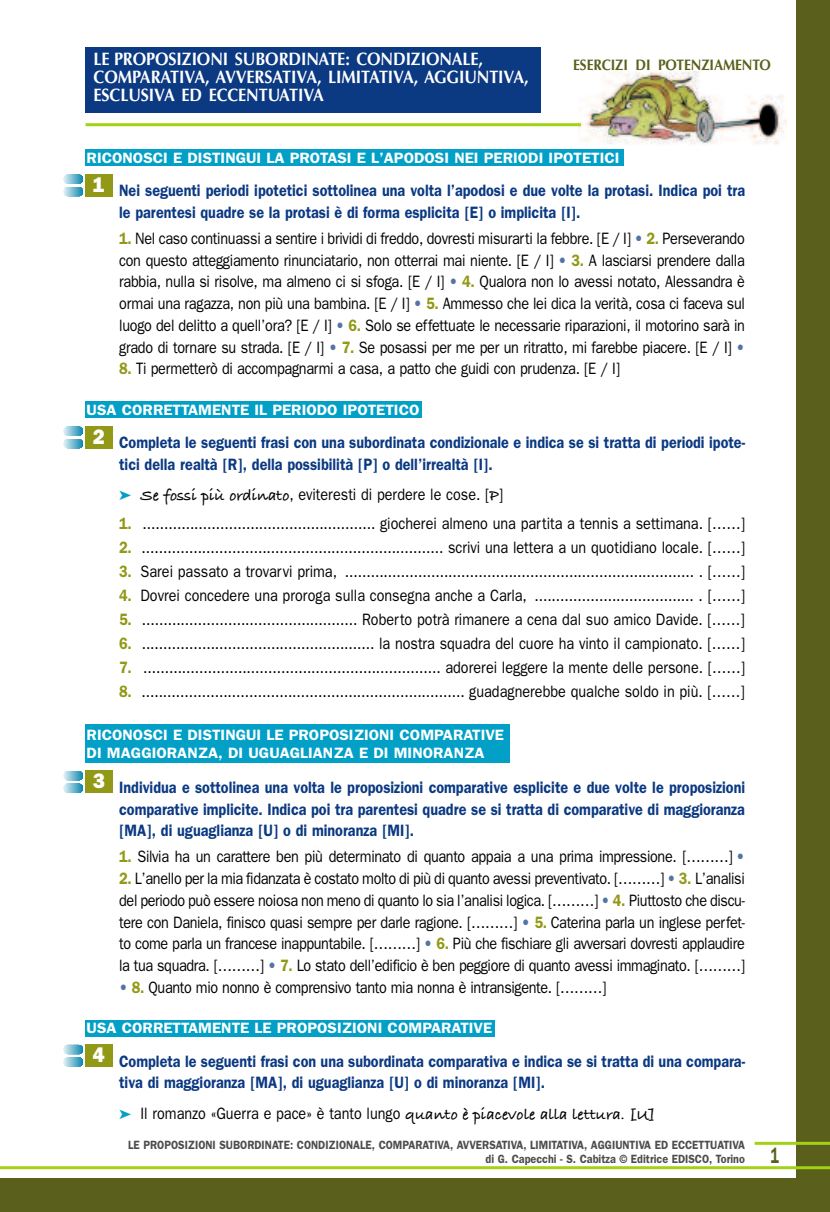
<style>
.page{position:relative;width:830px;height:1212px;background:#fff}
.page>*{position:absolute;margin:0;border:0;box-sizing:border-box;transform-origin:0 0}
.t1{font:600 22.5px "Franklin Gothic";color:#5a601b;scale:.6 1}
.t2{font:800 21px "Franklin Gothic";color:#fff;scale:.95 1}
.t3{font:700 18px/18px "Optima";letter-spacing:-.005em;color:#fff;scale:.9 1}
.t4{font:16.5px/21.8px "Franklin Gothic";color:#000;text-align:justify;scale:.87 1}
.t5{font:600 16.5px/21.8px "Franklin Gothic";color:#0b3982;scale:.87 1}
.t6{font:16.5px "Franklin Gothic";letter-spacing:-.025em;color:#000;scale:.87 1}
.t7{font:16.5px "Franklin Gothic";letter-spacing:-.02em;color:#000;scale:.87 1}
.t8{font:700 15.15px "Optima";letter-spacing:-.005em;color:#5a601b;scale:.9 1}
.t9{font:600 15px/18px "Franklin Gothic";color:#fff;scale:1.05 1}
.t10{font:600 12px/14.4px "Franklin Gothic";color:#4d4d4d;text-align:right;scale:.9 1}
.s1{font-weight:600;color:#929916}
.s2{color:#5474a8}
.s3{color:#02a0c6}
.s4{font-family:"Bradley Hand ITCTT";font-weight:700}
</style>
<div class="page">
<img style="left:578px;top:71px;width:208px;height:74px">
<hr style="left:85px;top:123px;width:495px;height:3px;background:#a1d314">
<div style="left:85px;top:47px;width:455px;height:66px;background:#0b3982"></div>
<div style="left:795px;top:0;width:34px;height:1212px;background:#5a601b"></div>
<div style="left:0;top:1178px;width:829px;height:34px;background:#5a601b"></div>
<hr style="left:754px;top:1142px;width:75px;height:3px;background:#a1d314">
<hr style="left:0;top:1166px;width:829px;height:3px;background:#a1d314">
<div style="left:85px;top:1044px;width:27px;height:22px;background:#929916"></div>
<svg style="left:64px;top:1045px;width:19px;height:21px"></svg>
<div style="left:85px;top:1020px;width:410px;height:16px;background:#02a0c6"></div>
<div style="left:85px;top:771px;width:27px;height:22px;background:#929916"></div>
<svg style="left:64px;top:771px;width:19px;height:22px"></svg>
<div style="left:85px;top:724px;width:424px;height:38px;background:#02a0c6"></div>
<div style="left:85px;top:426px;width:27px;height:22px;background:#929916"></div>
<svg style="left:64px;top:427px;width:19px;height:21px"></svg>
<div style="left:85px;top:401px;width:336px;height:17px;background:#02a0c6"></div>
<div style="left:85px;top:174px;width:27px;height:22px;background:#929916"></div>
<svg style="left:64px;top:175px;width:19px;height:21px"></svg>
<div style="left:85px;top:149px;width:538px;height:17px;background:#02a0c6"></div>
<p class="t3" style="left:94px;top:52px;width:484px">LE PROPOSIZIONI SUBORDINATE: CONDIZIONALE,<br>COMPARATIVA, AVVERSATIVA, LIMITATIVA, AGGIUNTIVA,<br>ESCLUSIVA ED ECCENTUATIVA</p>
<p class="t8" style="left:573px;top:58px;width:221px">ESERCIZI DI POTENZIAMENTO</p>
<p class="t9" style="left:87px;top:149px;width:509px">RICONOSCI E DISTINGUI LA PROTASI E L’APODOSI NEI PERIODI IPOTETICI</p>
<p class="t2" style="left:93px;top:172px;width:14px">1</p>
<p class="t5" style="left:119px;top:180px;width:720px">Nei seguenti periodi ipotetici sottolinea una volta l’apodosi e due volte la protasi. Indica poi tra le parentesi quadre se la protasi è di forma esplicita [E] o implicita [I].</p>
<p class="t4" style="left:119px;top:227px;width:720px"><span class="s1">1.</span> Nel caso continuassi a sentire i brividi di freddo, dovresti misurarti la febbre. [E / I] <span class="s2">•</span> <span class="s1">2.</span> Perseverando con questo atteggiamento rinunciatario, non otterrai mai niente. [E / I] <span class="s2">•</span> <span class="s1">3.</span> A lasciarsi prendere dalla rabbia, nulla si risolve, ma almeno ci si sfoga. [E / I] <span class="s2">•</span> <span class="s1">4.</span> Qualora non lo avessi notato, Alessandra è ormai una ragazza, non più una bambina. [E / I] <span class="s2">•</span> <span class="s1">5.</span> Ammesso che lei dica la verità, cosa ci faceva sul luogo del delitto a quell’ora? [E / I] <span class="s2">•</span> <span class="s1">6.</span> Solo se effettuate le necessarie riparazioni, il motorino sarà in grado di tornare su strada. [E / I] <span class="s2">•</span> <span class="s1">7.</span> Se posassi per me per un ritratto, mi farebbe piacere. [E / I] <span class="s2">•</span></p>
<p class="t7" style="left:119px;top:359px;width:577px"><span class="s1">8.</span> Ti permetterò di accompagnarmi a casa, a patto che guidi con prudenza. [E / I]</p>
<p class="t9" style="left:87px;top:401px;width:318px">USA CORRETTAMENTE IL PERIODO IPOTETICO</p>
<p class="t2" style="left:93px;top:424px;width:14px">2</p>
<p class="t5" style="left:119px;top:432px;width:720px">Completa le seguenti frasi con una subordinata condizionale e indica se si tratta di periodi ipote&shy;tici della realtà [R], della possibilità [P] o dell’irrealtà [I].</p>
<p class="t4" style="left:119px;top:484px;width:442px"><span class="s3">➤</span> <span class="s4">Se fossi più ordinato</span>, eviteresti di perdere le cose. [<span class="s4">P</span>]</p>
<p class="t4" style="left:119px;top:513px;width:720px"><span class="s1">1.</span> ...................................................... giocherei almeno una partita a tennis a settimana. [……]</p>
<p class="t4" style="left:119px;top:537px;width:720px"><span class="s1">2.</span> ...................................................................... scrivi una lettera a un quotidiano locale. [……]</p>
<p class="t4" style="left:119px;top:561px;width:720px"><span class="s1">3.</span> Sarei passato a trovarvi prima, ................................................................................. . [……]</p>
<p class="t4" style="left:119px;top:585px;width:720px"><span class="s1">4.</span> Dovrei concedere una proroga sulla consegna anche a Carla, ..................................... . [……]</p>
<p class="t4" style="left:119px;top:609px;width:720px"><span class="s1">5.</span> .................................................. Roberto potrà rimanere a cena dal suo amico Davide. [……]</p>
<p class="t4" style="left:119px;top:633px;width:720px"><span class="s1">6.</span> ...................................................... la nostra squadra del cuore ha vinto il campionato. [……]</p>
<p class="t4" style="left:119px;top:657px;width:720px"><span class="s1">7.</span> ..................................................................... adorerei leggere la mente delle persone. [……]</p>
<p class="t4" style="left:119px;top:681px;width:720px"><span class="s1">8.</span> ........................................................................... guadagnerebbe qualche soldo in più. [……]</p>
<p class="t9" style="left:87px;top:725px;width:399px">RICONOSCI E DISTINGUI LE PROPOSIZIONI COMPARATIVE<br>DI MAGGIORANZA, DI UGUAGLIANZA E DI MINORANZA</p>
<p class="t2" style="left:93px;top:769px;width:14px">3</p>
<p class="t5" style="left:119px;top:776px;width:720px;text-align:justify">Individua e sottolinea una volta le proposizioni comparative esplicite e due volte le proposizioni comparative implicite. Indica poi tra parentesi quadre se si tratta di comparative di maggioranza [MA], di uguaglianza [U] o di minoranza [MI].</p>
<p class="t6" style="left:119px;top:847px;width:720px"><span class="s1">1.</span> Silvia ha un carattere ben più determinato di quanto appaia a una prima impressione. [………] <span class="s2">•</span></p>
<p class="t4" style="left:119px;top:867px;width:720px"><span class="s1">2.</span> L’anello per la mia fidanzata è costato molto di più di quanto avessi preventivato. [………] <span class="s2">•</span> <span class="s1">3.</span> L’analisi del periodo può essere noiosa non meno di quanto lo sia l’analisi logica. [………] <span class="s2">•</span> <span class="s1">4.</span> Piuttosto che discu&shy;tere con Daniela, finisco quasi sempre per darle ragione. [………] <span class="s2">•</span> <span class="s1">5.</span> Caterina parla un inglese perfet&shy;to come parla un francese inappuntabile. [………] <span class="s2">•</span> <span class="s1">6.</span> Più che fischiare gli avversari dovresti applaudire la tua squadra. [………] <span class="s2">•</span> <span class="s1">7.</span> Lo stato dell’edificio è ben peggiore di quanto avessi immaginato. [………]</p>
<p class="t6" style="left:119px;top:977px;width:561px"><span class="s2">•</span> <span class="s1">8.</span> Quanto mio nonno è comprensivo tanto mia nonna è intransigente. [………]</p>
<p class="t9" style="left:87px;top:1019px;width:387px">USA CORRETTAMENTE LE PROPOSIZIONI COMPARATIVE</p>
<p class="t2" style="left:93px;top:1042px;width:14px">4</p>
<p class="t5" style="left:119px;top:1050px;width:720px">Completa le seguenti frasi con una subordinata comparativa e indica se si tratta di una compara&shy;tiva di maggioranza [MA], di uguaglianza [U] o di minoranza [MI].</p>
<p class="t4" style="left:119px;top:1102px;width:617px"><span class="s3">➤</span> Il romanzo «Guerra e pace» è tanto lungo <span class="s4">quanto è piacevole alla lettura. [U]</span></p>
<p class="t10" style="left:128px;top:1137px;width:686px">LE PROPOSIZIONI SUBORDINATE: CONDIZIONALE, COMPARATIVA, AVVERSATIVA, LIMITATIVA, AGGIUNTIVA ED ECCETTUATIVA di G. Capecchi - S. Cabitza © Editrice EDISCO, Torino</p>
<h1 class="t1" style="left:770px;top:1142px;width:15px">1</h1>
</div>
